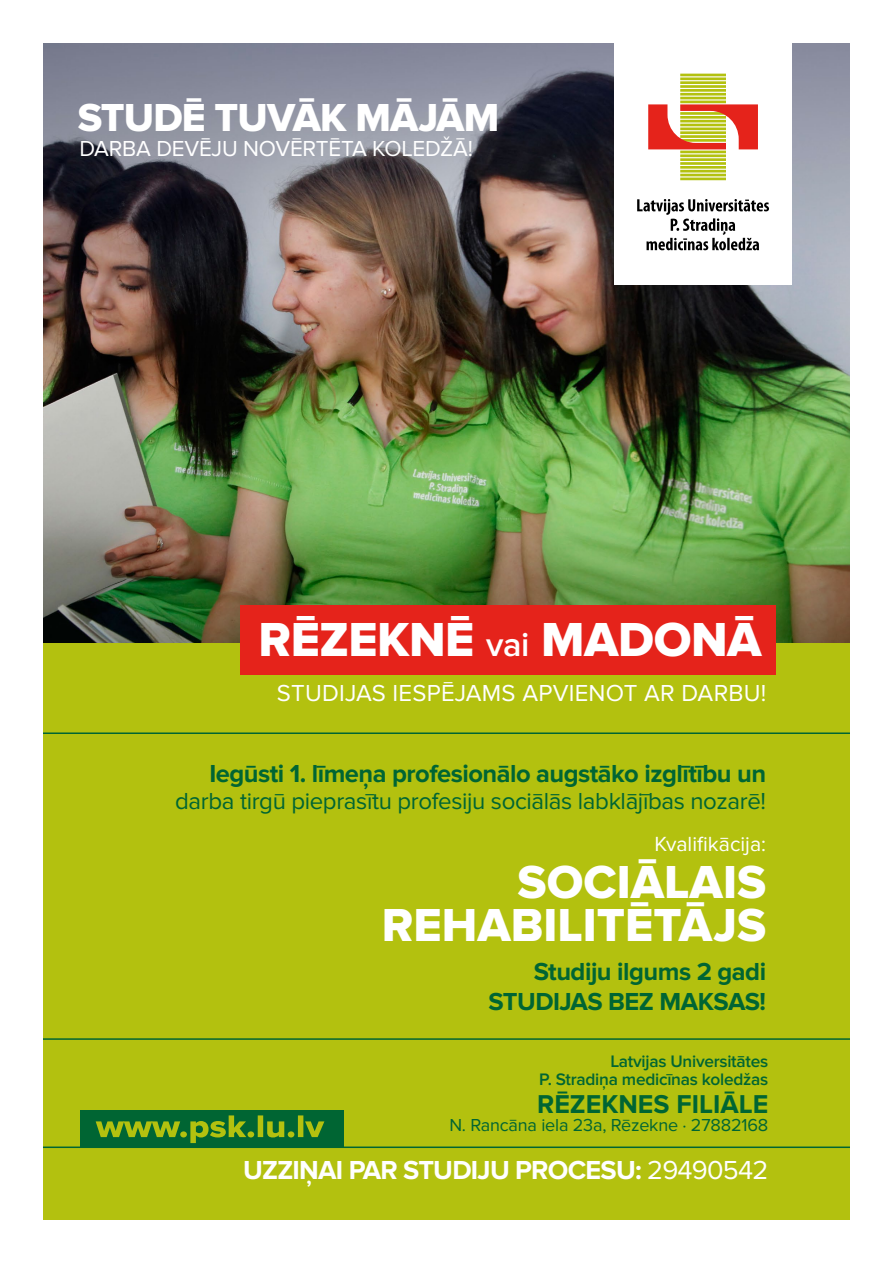
<style>
.page{position:relative;width:893px;height:1263px;background:#fff}
.page>*{position:absolute;margin:0;border:0;box-sizing:border-box;transform-origin:0 0}
.t1{font:49.5px "Proxima Nova Extrabld";letter-spacing:-.01em;color:#fff}
.t2{font:48px/43.5px "Proxima Nova Extrabld";color:#fff;text-align:right}
.t3{font:40.5px "Proxima Nova Extrabld";letter-spacing:-.02em;color:#fff}
.t4{font:700 27px "Proxima Nova";letter-spacing:-.03em;color:#fff}
.t5{font:700 26.7px "Proxima Nova";color:#006533}
.t6{font:700 25.5px/30px "Proxima Nova";letter-spacing:-.02em;color:#006533;text-align:right}
.t7{font:24px "Proxima Nova";letter-spacing:-.015em;color:#006533}
.t8{font:24px "Proxima Nova";letter-spacing:.01em;color:#fff}
.t9{font:22.5px "Proxima Nova";letter-spacing:-.01em;color:#fff}
.t10{font:21.15px "Proxima Nova";color:#fff}
.t11{font:18px "Proxima Nova";letter-spacing:-.01em;color:#006533}
.t12{font:600 17.25px/18px "Proxima Nova";letter-spacing:-.015em;color:#006533;text-align:right}
.s1{font-family:"Proxima Nova";font-weight:600;font-size:34.5px}
.s2{font-weight:400}
</style>
<div class="page">
<img style="left:43px;top:43px;width:807px;height:600px">
<div style="left:0;top:643px;width:893px;height:620px;background:#b3c10f"></div>
<div style="left:81px;top:1110px;width:263px;height:37px;background:#006533"></div>
<svg style="left:96px;top:1115px;width:228px;height:28px"></svg>
<div style="left:614px;top:0;width:178px;height:285px;background:#fff"></div>
<hr style="left:680px;top:178px;width:46px;height:2px;background:#b3c10f">
<hr style="left:680px;top:174px;width:46px;height:2px;background:#b3c10f">
<hr style="left:680px;top:170px;width:46px;height:3px;background:#b3c10f">
<hr style="left:680px;top:166px;width:46px;height:3px;background:#b3c10f">
<hr style="left:680px;top:162px;width:46px;height:3px;background:#b3c10f">
<hr style="left:680px;top:158px;width:46px;height:3px;background:#b3c10f">
<hr style="left:680px;top:154px;width:46px;height:3px;background:#b3c10f">
<hr style="left:680px;top:151px;width:46px;height:2px;background:#b3c10f">
<hr style="left:680px;top:101px;width:46px;height:2px;background:#b3c10f">
<hr style="left:680px;top:97px;width:46px;height:2px;background:#b3c10f">
<hr style="left:680px;top:93px;width:46px;height:3px;background:#b3c10f">
<hr style="left:680px;top:89px;width:46px;height:3px;background:#b3c10f">
<hr style="left:680px;top:85px;width:46px;height:3px;background:#b3c10f">
<hr style="left:680px;top:81px;width:46px;height:3px;background:#b3c10f">
<hr style="left:680px;top:77px;width:46px;height:3px;background:#b3c10f">
<hr style="left:680px;top:74px;width:46px;height:2px;background:#b3c10f">
<svg style="left:648px;top:104px;width:110px;height:45px"></svg>
<svg style="left:637px;top:199px;width:132px;height:51px"></svg>
<div style="left:240px;top:606px;width:536px;height:69px;background:#e5231b"></div>
<hr style="left:0;top:1038px;width:893px;height:2px;background:#006533">
<hr style="left:0;top:1146px;width:893px;height:2px;background:#006533">
<hr style="left:13px;top:732px;width:880px;height:2px;background:#006533">
<div style="left:0;top:1220px;width:893px;height:43px;background:#fff"></div>
<div style="left:0;top:0;width:43px;height:1263px;background:#fff"></div>
<div style="left:850px;top:0;width:43px;height:1263px;background:#fff"></div>
<h3 class="t3" style="left:78px;top:94px;width:423px">STUDĒ TUVĀK MĀJĀM</h3>
<p class="t9" style="left:80px;top:135px;width:395px">DARBA DEVĒJU NOVĒRTĒTA KOLEDŽĀ!</p>
<h1 class="t1" style="left:259px;top:611px;width:505px">RĒZEKNĒ <span class="s1">vai</span> MADONĀ</h1>
<p class="t8" style="left:277px;top:679px;width:491px">STUDIJAS IESPĒJAMS APVIENOT AR DARBU!</p>
<p class="t6" style="left:209px;top:759px;width:558px">Iegūsti 1. līmeņa profesionālo augstāko izglītību un</p>
<p class="t7" style="left:175px;top:787px;width:592px">darba tirgū pieprasītu profesiju sociālās labklājības nozarē!</p>
<p class="t10" style="left:655px;top:832px;width:113px">Kvalifikācija:</p>
<h2 class="t2" style="left:382px;top:861px;width:386px">SOCIĀLAIS<br>REHABILITĒTĀJS</h2>
<p class="t6" style="left:488px;top:957px;width:279px">Studiju ilgums 2 gadi<br>STUDIJAS BEZ MAKSAS!</p>
<p class="t12" style="left:539px;top:1053px;width:231px">Latvijas Universitātes<br>P. Stradiņa medicīnas koledžas</p>
<p class="t5" style="left:537px;top:1089px;width:233px">RĒZEKNES FILIĀLE</p>
<p class="t11" style="left:449px;top:1115px;width:320px">N. Rancāna iela 23a, Rēzekne · 27882168</p>
<p class="t4" style="left:243px;top:1155px;width:527px">UZZIŅAI PAR STUDIJU PROCESU: <span class="s2">29490542</span></p>
</div>
